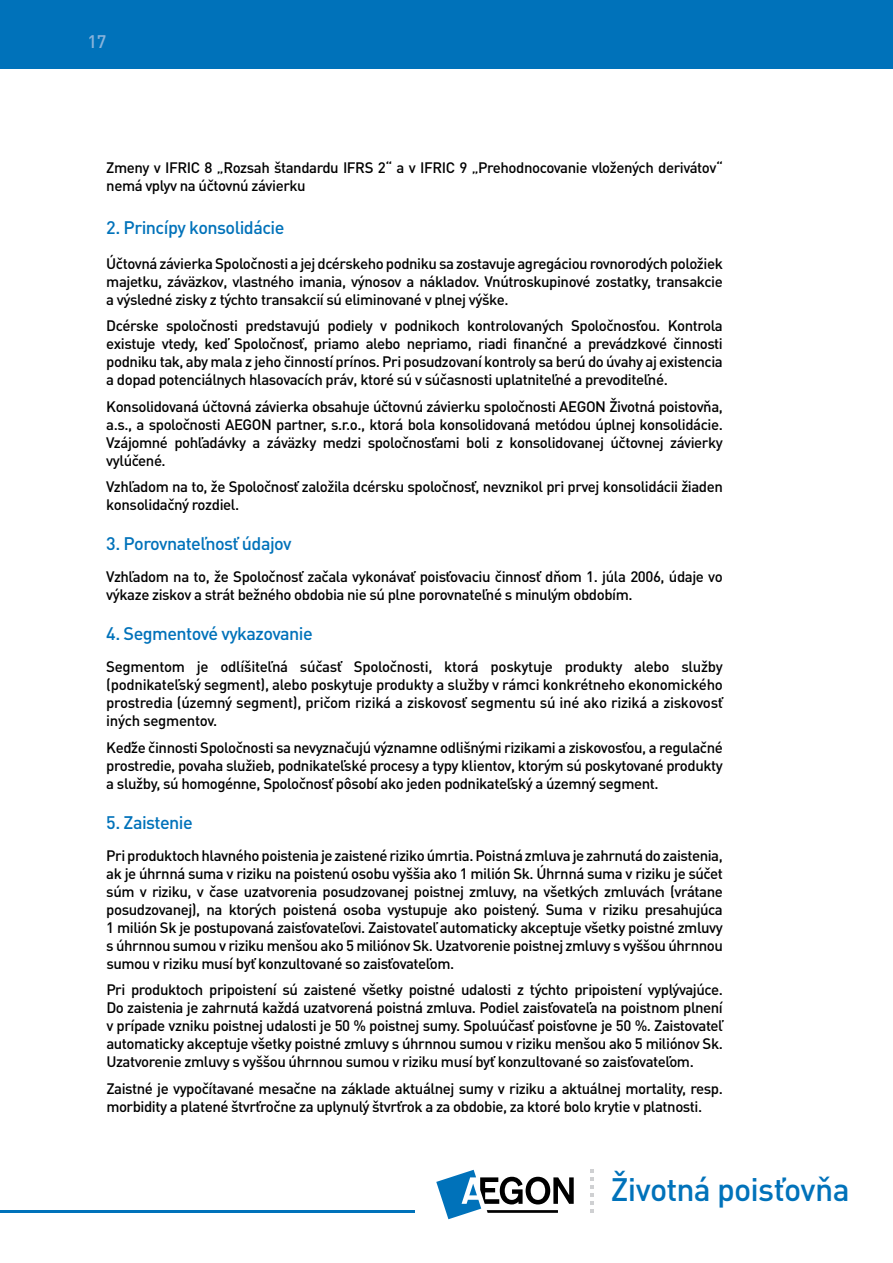
<style>
.page{position:relative;width:893px;height:1263px;background:#fff}
.page>*{position:absolute;margin:0;border:0;box-sizing:border-box;transform-origin:0 0}
.t1{font:500 32.1px "DIN Pro";letter-spacing:-.025em;color:#0072ba}
.t2{font:500 18px "DIN Pro";letter-spacing:-.03em;color:#0072ba}
.t3{font:500 18px "DIN Pro";color:#89b3db}
.t4{font:500 15px/18px "DIN Pro";letter-spacing:-.03em;color:#000;text-align:justify}
</style>
<div class="page">
<svg style="left:436px;top:1170px;width:138px;height:49px"></svg>
<svg style="left:590px;top:1169px;width:4px;height:44px"></svg>
<hr style="left:0;top:1210px;width:415px;height:3px;background:#0072ba">
<div style="left:0;top:0;width:893px;height:68px;background:#0072ba"></div>
<p class="t3" style="left:88px;top:29px;width:20px">17</p>
<p class="t4" style="left:106px;top:158px;width:618px">Zmeny v IFRIC 8 „Rozsah štandardu IFRS 2“ a v IFRIC 9 „Prehodnocovanie vložených derivátov“ nemá vplyv na účtovnú závierku</p>
<p class="t2" style="left:106px;top:215px;width:180px">2. Princípy konsolidácie</p>
<p class="t4" style="left:106px;top:254px;width:618px">Účtovná závierka Spoločnosti a jej dcérskeho podniku sa zostavuje agregáciou rovnorodých položiek majetku, záväzkov, vlastného imania, výnosov a nákladov. Vnútroskupinové zostatky, transakcie a výsledné zisky z týchto transakcií sú eliminované v plnej výške.</p>
<p class="t4" style="left:106px;top:316px;width:618px">Dcérske spoločnosti predstavujú podiely v podnikoch kontrolovaných Spoločnosťou. Kontrola existuje vtedy, keď Spoločnosť, priamo alebo nepriamo, riadi finančné a prevádzkové činnosti podniku tak, aby mala z jeho činností prínos. Pri posudzovaní kontroly sa berú do úvahy aj existencia a dopad potenciálnych hlasovacích práv, ktoré sú v súčasnosti uplatniteľné a prevoditeľné.</p>
<p class="t4" style="left:106px;top:397px;width:618px">Konsolidovaná účtovná závierka obsahuje účtovnú závierku spoločnosti AEGON Životná poistovňa, a.s., a spoločnosti AEGON partner, s.r.o., ktorá bola konsolidovaná metódou úplnej konsolidácie.<br>Vzájomné pohľadávky a záväzky medzi spoločnosťami boli z konsolidovanej účtovnej závierky vylúčené.</p>
<p class="t4" style="left:106px;top:477px;width:618px">Vzhľadom na to, že Spoločnosť založila dcérsku spoločnosť, nevznikol pri prvej konsolidácii žiaden konsolidačný rozdiel.</p>
<p class="t2" style="left:106px;top:532px;width:187px">3. Porovnateľnosť údajov</p>
<p class="t4" style="left:106px;top:567px;width:618px">Vzhľadom na to, že Spoločnosť začala vykonávať poisťovaciu činnosť dňom 1. júla 2006, údaje vo výkaze ziskov a strát bežného obdobia nie sú plne porovnateľné s minulým obdobím.</p>
<p class="t2" style="left:106px;top:621px;width:208px">4. Segmentové vykazovanie</p>
<p class="t4" style="left:106px;top:657px;width:618px">Segmentom je odlíšiteľná súčasť Spoločnosti, ktorá poskytuje produkty alebo služby (podnikateľský segment), alebo poskytuje produkty a služby v rámci konkrétneho ekonomického prostredia (územný segment), pričom riziká a ziskovosť segmentu sú iné ako riziká a ziskovosť iných segmentov.</p>
<p class="t4" style="left:106px;top:738px;width:618px">Keďže činnosti Spoločnosti sa nevyznačujú významne odlišnými rizikami a ziskovosťou, a regulačné prostredie, povaha služieb, podnikateľské procesy a typy klientov, ktorým sú poskytované produkty a služby, sú homogénne, Spoločnosť pôsobí ako jeden podnikateľský a územný segment.</p>
<p class="t2" style="left:106px;top:810px;width:88px">5. Zaistenie</p>
<p class="t4" style="left:106px;top:845px;width:618px">Pri produktoch hlavného poistenia je zaistené riziko úmrtia. Poistná zmluva je zahrnutá do zaistenia, ak je úhrnná suma v riziku na poistenú osobu vyššia ako 1 milión Sk. Úhrnná suma v riziku je súčet súm v riziku, v čase uzatvorenia posudzovanej poistnej zmluvy, na všetkých zmluvách (vrátane posudzovanej), na ktorých poistená osoba vystupuje ako poistený. Suma v riziku presahujúca 1 milión Sk je postupovaná zaisťovateľovi. Zaistovateľ automaticky akceptuje všetky poistné zmluvy s úhrnnou sumou v riziku menšou ako 5 miliónov Sk. Uzatvorenie poistnej zmluvy s vyššou úhrnnou sumou v riziku musí byť konzultované so zaisťovateľom.</p>
<p class="t4" style="left:106px;top:980px;width:618px">Pri produktoch pripoistení sú zaistené všetky poistné udalosti z týchto pripoistení vyplývajúce.<br>Do zaistenia je zahrnutá každá uzatvorená poistná zmluva. Podiel zaisťovateľa na poistnom plnení v prípade vzniku poistnej udalosti je 50 % poistnej sumy. Spoluúčasť poisťovne je 50 %. Zaistovateľ automaticky akceptuje všetky poistné zmluvy s úhrnnou sumou v riziku menšou ako 5 miliónov Sk.<br>Uzatvorenie zmluvy s vyššou úhrnnou sumou v riziku musí byť konzultované so zaisťovateľom.</p>
<p class="t4" style="left:106px;top:1079px;width:618px">Zaistné je vypočítavané mesačne na základe aktuálnej sumy v riziku a aktuálnej mortality, resp. morbidity a platené štvrťročne za uplynulý štvrťrok a za obdobie, za ktoré bolo krytie v platnosti.</p>
<h1 class="t1" style="left:611px;top:1167px;width:241px">Životná poisťovňa</h1>
</div>
